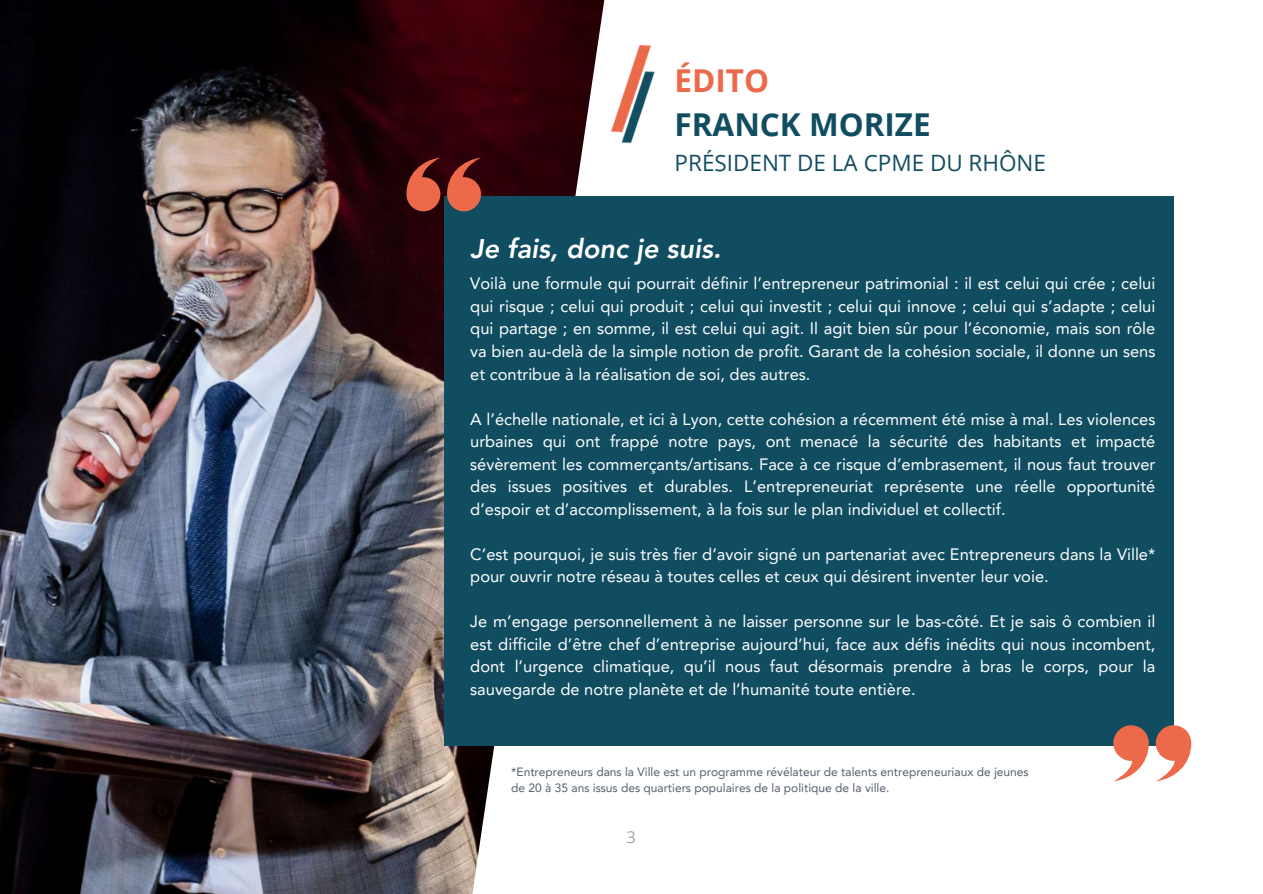
<style>
.page{position:relative;width:1263px;height:894px;background:#fff}
.page>*{position:absolute;margin:0;border:0;box-sizing:border-box;transform-origin:0 0}
.t1{font:700 31.5px "Open Sans";color:#114d61}
.t2{font:700 31.5px "Open Sans";color:#ec694a}
.t3{font:italic 800 27px "Avenir LT Pro";color:#fff}
.t4{font:22.5px "Open Sans";color:#114d61}
.t5{font:16.5px/22.5px "Avenir LT Pro";color:#fff;text-align:justify}
.t6{font:16.5px "Open Sans";color:#aaa2a5}
.t7{font:12px/16px "Avenir LT Pro";color:#555e6d}
</style>
<div class="page">
<img style="left:0;top:0;width:608px;height:893px">
<div style="left:444px;top:197px;width:729px;height:548px;background:#114d61"></div>
<svg style="left:447px;top:157px;width:35px;height:54px;background:#9c4335"></svg>
<svg style="left:406px;top:157px;width:35px;height:54px;background:#9a3d2e"></svg>
<svg style="left:1112px;top:725px;width:37px;height:56px"></svg>
<svg style="left:1155px;top:724px;width:36px;height:57px"></svg>
<img style="left:552px;top:18px;width:103px;height:158px">
<h1 class="t2" style="left:675px;top:58px;width:96px">ÉDITO</h1>
<h1 class="t1" style="left:675px;top:102px;width:258px">FRANCK MORIZE</h1>
<h3 class="t4" style="left:675px;top:147px;width:373px">PRÉSIDENT DE LA CPME DU RHÔNE</h3>
<h2 class="t3" style="left:470px;top:237px;width:252px">Je fais, donc je suis.</h2>
<p class="t5" style="left:470px;top:274px;width:687px">Voilà une formule qui pourrait définir l’entrepreneur patrimonial : il est celui qui crée ; celui qui risque ; celui qui produit ; celui qui investit ; celui qui innove ; celui qui s’adapte ; celui qui partage ; en somme, il est celui qui agit. Il agit bien sûr pour l’économie, mais son rôle va bien au-delà de la simple notion de profit. Garant de la cohésion sociale, il donne un sens et contribue à la réalisation de soi, des autres.</p>
<p class="t5" style="left:470px;top:409px;width:687px">A l’échelle nationale, et ici à Lyon, cette cohésion a récemment été mise à mal. Les violences urbaines qui ont frappé notre pays, ont menacé la sécurité des habitants et impacté sévèrement les commerçants/artisans. Face à ce risque d’embrasement, il nous faut trouver des issues positives et durables. L’entrepreneuriat représente une réelle opportunité d’espoir et d’accomplissement, à la fois sur le plan individuel et collectif.</p>
<p class="t5" style="left:470px;top:544px;width:687px">C’est pourquoi, je suis très fier d’avoir signé un partenariat avec Entrepreneurs dans la Ville* pour ouvrir notre réseau à toutes celles et ceux qui désirent inventer leur voie.</p>
<p class="t5" style="left:470px;top:611px;width:687px">Je m’engage personnellement à ne laisser personne sur le bas-côté. Et je sais ô combien il est difficile d’être chef d’entreprise aujourd’hui, face aux défis inédits qui nous incombent, dont l’urgence climatique, qu’il nous faut désormais prendre à bras le corps, pour la sauvegarde de notre planète et de l’humanité toute entière.</p>
<p class="t7" style="left:511px;top:764px;width:519px">*Entrepreneurs dans la Ville est un programme révélateur de talents entrepreneuriaux de jeunes de 20 à 35 ans issus des quartiers populaires de la politique de la ville.</p>
<p class="t6" style="left:627px;top:825px;width:11px">3</p>
</div>
